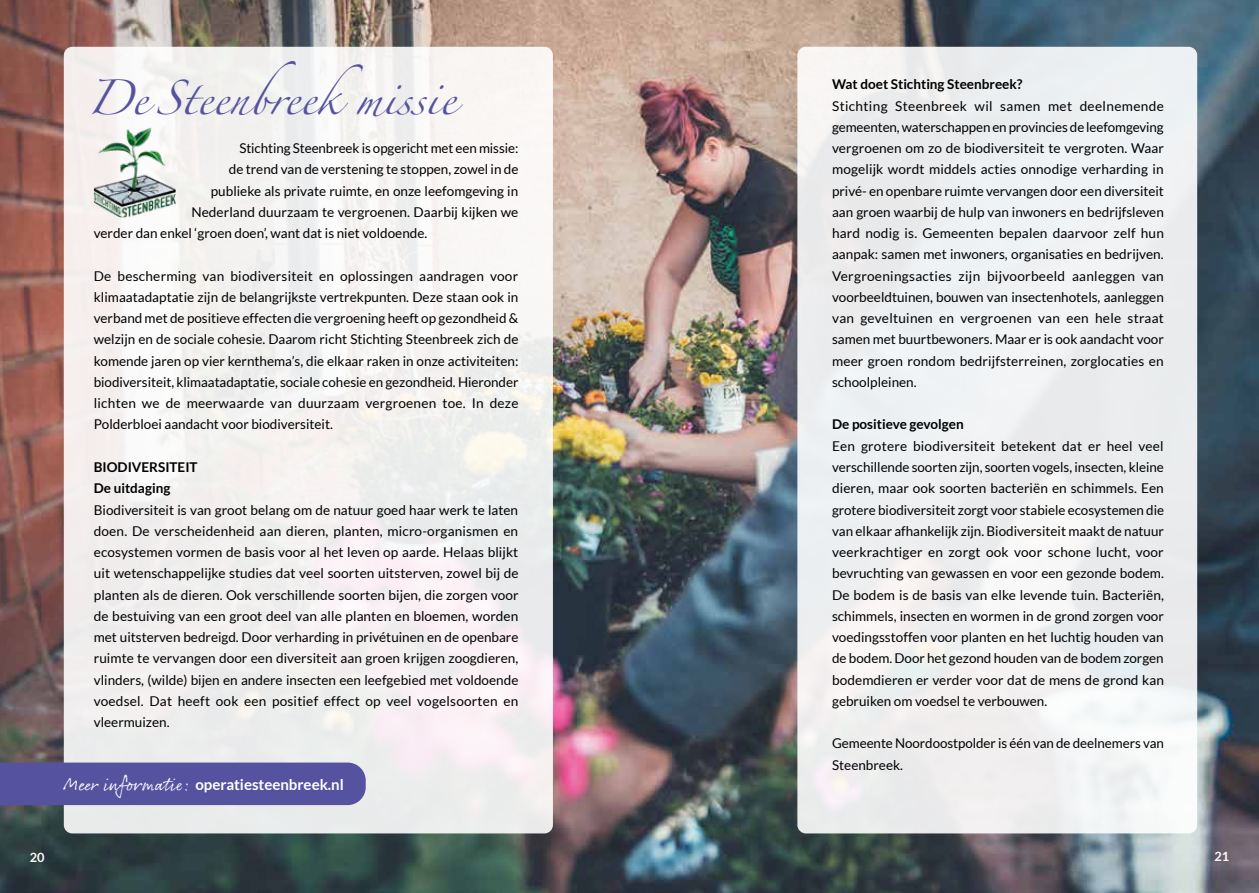
<style>
.page{position:relative;width:1259px;height:893px;background:#fff}
.page>*{position:absolute;margin:0;border:0;box-sizing:border-box;transform-origin:0 0}
.t1{font:31.35px "Zapfino";color:#55529f}
.t2{font:700 15px "Lato";color:#fff}
.t3{font:13.5px/21.3px "Lato";color:#000;text-align:justify}
.t4{font:700 13.5px/21.3px "Lato";color:#000}
.t5{font:700 12.75px "Lato";color:#fff}
.s1{font-family:"Rollerscript Rough";font-weight:400;font-size:18.75px}
</style>
<div class="page">
<img style="left:0;top:0;width:1259px;height:893px">
<div style="left:64px;top:47px;width:489px;height:786px;background:#f3f0ef;border-radius:9px"></div>
<div style="left:797px;top:47px;width:400px;height:786px;background:#edeff1;border-radius:9px"></div>
<img style="left:94px;top:127px;width:82px;height:90px">
<div style="left:0;top:763px;width:366px;height:42px;background:#55529f"></div>
<h1 class="t1" style="left:87px;top:84px;width:370px">De Steenbreekmissie</h1>
<p class="t3" style="left:239px;top:137px;width:280px">Stichting Steenbreek is opgericht met een missie:</p>
<p class="t3" style="left:229px;top:159px;width:291px">de trend van de verstening te stoppen, zowel in de</p>
<p class="t3" style="left:211px;top:180px;width:309px">publieke als private ruimte, en onze leefomgeving in</p>
<p class="t3" style="left:191px;top:201px;width:328px">Nederland duurzaam te vergroenen. Daarbij kijken we</p>
<p class="t3" style="left:94px;top:222px;width:335px">verder dan enkel ‘groen doen’, want dat is niet voldoende.</p>
<p class="t3" style="left:94px;top:265px;width:426px">De bescherming van biodiversiteit en oplossingen aandragen voor klimaatadaptatie zijn de belangrijkste vertrekpunten. Deze staan ook in verband met de positieve effecten die vergroening heeft op gezondheid &amp; welzijn en de sociale cohesie. Daarom richt Stichting Steenbreek zich de komende jaren op vier kernthema’s, die elkaar raken in onze activiteiten: biodiversiteit, klimaatadaptatie, sociale cohesie en gezondheid. Hieronder lichten we de meerwaarde van duurzaam vergroenen toe. In deze Polderbloei aandacht voor biodiversiteit.</p>
<p class="t4" style="left:94px;top:456px;width:105px">BIODIVERSITEIT<br>De uitdaging</p>
<p class="t3" style="left:94px;top:499px;width:426px">Biodiversiteit is van groot belang om de natuur goed haar werk te laten doen. De verscheidenheid aan dieren, planten, micro-organismen en ecosystemen vormen de basis voor al het leven op aarde. Helaas blijkt uit wetenschappelijke studies dat veel soorten uitsterven, zowel bij de planten als de dieren. Ook verschillende soorten bijen, die zorgen voor de bestuiving van een groot deel van alle planten en bloemen, worden met uitsterven bedreigd. Door verharding in privétuinen en de openbare ruimte te vervangen door een diversiteit aan groen krijgen zoogdieren, vlinders, (wilde) bijen en andere insecten een leefgebied met voldoende voedsel. Dat heeft ook een positief effect op veel vogelsoorten en vleermuizen.</p>
<p class="t2" style="left:64px;top:776px;width:282px"><span class="s1">Meer informatie:</span> operatiesteenbreek.nl</p>
<p class="t4" style="left:832px;top:74px;width:192px">Wat doet Stichting Steenbreek?</p>
<p class="t3" style="left:832px;top:95px;width:333px">Stichting Steenbreek wil samen met deelnemende gemeenten, waterschappen en provincies de leefomgeving vergroenen om zo de biodiversiteit te vergroten. Waar mogelijk wordt middels acties onnodige verharding in privé- en openbare ruimte vervangen door een diversiteit aan groen waarbij de hulp van inwoners en bedrijfsleven hard nodig is. Gemeenten bepalen daarvoor zelf hun aanpak: samen met inwoners, organisaties en bedrijven.<br>Vergroeningsacties zijn bijvoorbeeld aanleggen van voorbeeldtuinen, bouwen van insectenhotels, aanleggen van geveltuinen en vergroenen van een hele straat samen met buurtbewoners. Maar er is ook aandacht voor meer groen rondom bedrijfsterreinen, zorglocaties en schoolpleinen.</p>
<p class="t4" style="left:832px;top:414px;width:133px">De positieve gevolgen</p>
<p class="t3" style="left:832px;top:435px;width:333px">Een grotere biodiversiteit betekent dat er heel veel verschillende soorten zijn, soorten vogels, insecten, kleine dieren, maar ook soorten bacteriën en schimmels. Een grotere biodiversiteit zorgt voor stabiele ecosystemen die van elkaar afhankelijk zijn. Biodiversiteit maakt de natuur veerkrachtiger en zorgt ook voor schone lucht, voor bevruchting van gewassen en voor een gezonde bodem.<br>De bodem is de basis van elke levende tuin. Bacteriën, schimmels, insecten en wormen in de grond zorgen voor voedingsstoffen voor planten en het luchtig houden van de bodem. Door het gezond houden van de bodem zorgen bodemdieren er verder voor dat de mens de grond kan gebruiken om voedsel te verbouwen.</p>
<p class="t3" style="left:832px;top:733px;width:333px">Gemeente Noordoostpolder is één van de deelnemers van<br>Steenbreek.</p>
<p class="t5" style="left:30px;top:850px;width:16px">20</p>
<p class="t5" style="left:1214px;top:849px;width:16px">21</p>
</div>
